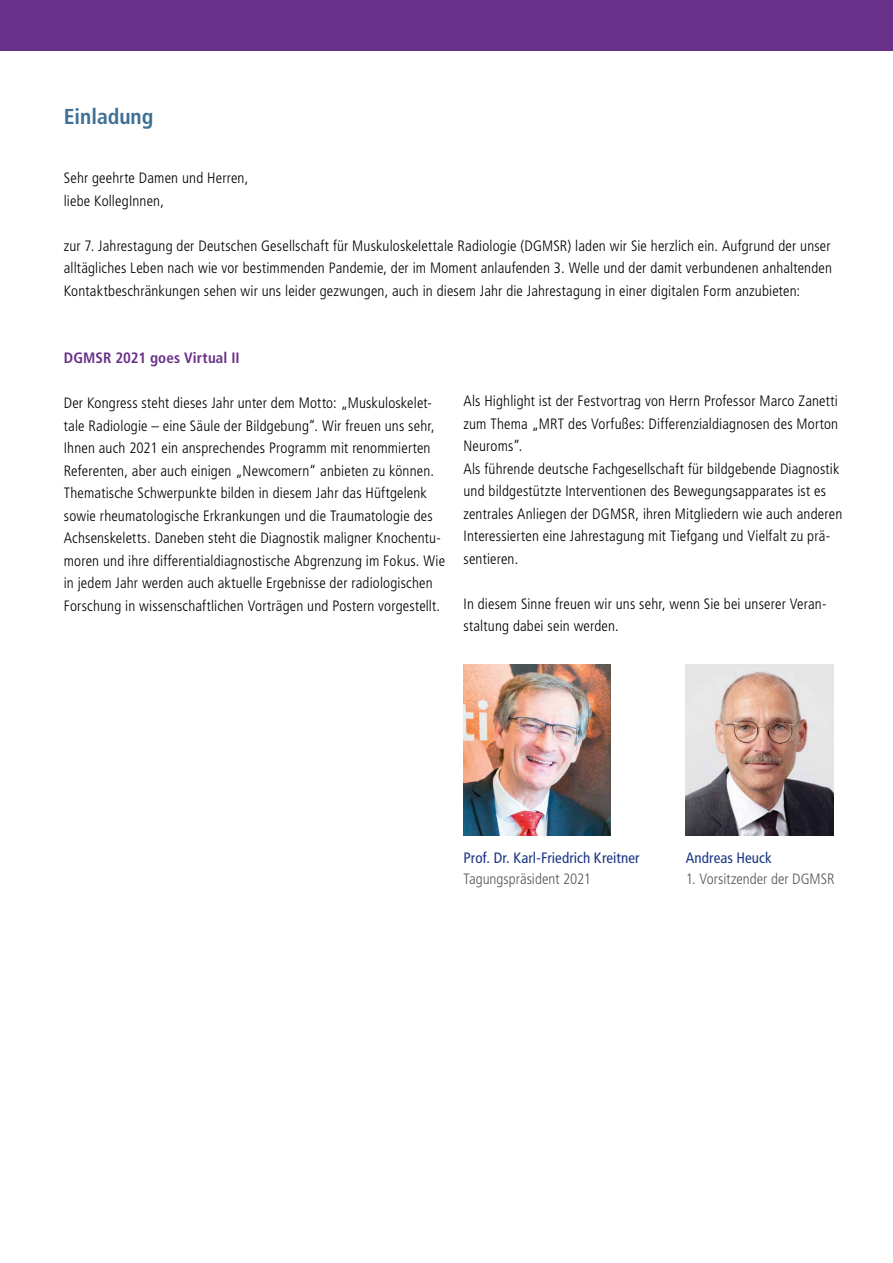
<style>
.page{position:relative;width:893px;height:1263px;background:#fff}
.page>*{position:absolute;margin:0;border:0;box-sizing:border-box;transform-origin:0 0}
.t1{font:700 condensed 21.6px "Frutiger 67";color:#3e7096}
.t2{font:300 condensed 15px/22.5px "Frutiger 47";letter-spacing:.01em;color:#000}
.t3{font:condensed 15px "Frutiger 57";letter-spacing:.005em;color:#1a3484}
.t4{font:300 condensed 15px "Frutiger 47";color:#555756}
.t5{font:700 condensed 15px "Frutiger 67";letter-spacing:.01em;color:#693089}
</style>
<div class="page">
<div style="left:0;top:0;width:893px;height:51px;background:#693089"></div>
<img style="left:686px;top:665px;width:147px;height:170px">
<img style="left:463px;top:665px;width:148px;height:170px">
<h1 class="t1" style="left:64px;top:104px;width:91px">Einladung</h1>
<p class="t2" style="left:64px;top:167px;width:186px">Sehr geehrte Damen und Herren, liebe KollegInnen,</p>
<p class="t2" style="left:64px;top:234px;width:770px;text-align:justify">zur 7. Jahrestagung der Deutschen Gesellschaft für Muskuloskelettale Radiologie (DGMSR) laden wir Sie herzlich ein. Aufgrund der unser alltägliches Leben nach wie vor bestimmenden Pandemie, der im Moment anlaufenden 3. Welle und der damit verbundenen anhaltenden Kontaktbeschränkungen sehen wir uns leider gezwungen, auch in diesem Jahr die Jahrestagung in einer digitalen Form anzubieten:</p>
<p class="t5" style="left:64px;top:349px;width:178px">DGMSR 2021 goes Virtual II</p>
<p class="t2" style="left:64px;top:392px;width:383px">Der Kongress steht dieses Jahr unter dem Motto: „Muskuloskelet&shy;tale Radiologie – eine Säule der Bildgebung“. Wir freuen uns sehr, Ihnen auch 2021 ein ansprechendes Programm mit renommierten Referenten, aber auch einigen „Newcomern“ anbieten zu können.<br>Thematische Schwerpunkte bilden in diesem Jahr das Hüftgelenk sowie rheumatologische Erkrankungen und die Traumatologie des Achsenskeletts. Daneben steht die Diagnostik maligner Knochentu&shy;moren und ihre differentialdiagnostische Abgrenzung im Fokus. Wie in jedem Jahr werden auch aktuelle Ergebnisse der radiologischen Forschung in wissenschaftlichen Vorträgen und Postern vorgestellt.</p>
<p class="t2" style="left:463px;top:390px;width:380px">Als Highlight ist der Festvortrag von Herrn Professor Marco Zanetti zum Thema „MRT des Vorfußes: Differenzialdiagnosen des Morton Neuroms”.<br>Als führende deutsche Fachgesellschaft für bildgebende Diagnostik und bildgestützte Interventionen des Bewegungsapparates ist es zentrales Anliegen der DGMSR, ihren Mitgliedern wie auch anderen Interessierten eine Jahrestagung mit Tiefgang und Vielfalt zu prä&shy;sentieren.</p>
<p class="t2" style="left:463px;top:592px;width:365px">In diesem Sinne freuen wir uns sehr, wenn Sie bei unserer Veran&shy;staltung dabei sein werden.</p>
<p class="t3" style="left:463px;top:849px;width:178px">Prof. Dr. Karl-Friedrich Kreitner</p>
<p class="t4" style="left:463px;top:870px;width:129px">Tagungspräsident 2021</p>
<p class="t3" style="left:686px;top:849px;width:88px">Andreas Heuck</p>
<p class="t4" style="left:686px;top:870px;width:150px">1. Vorsitzender der DGMSR</p>
</div>
